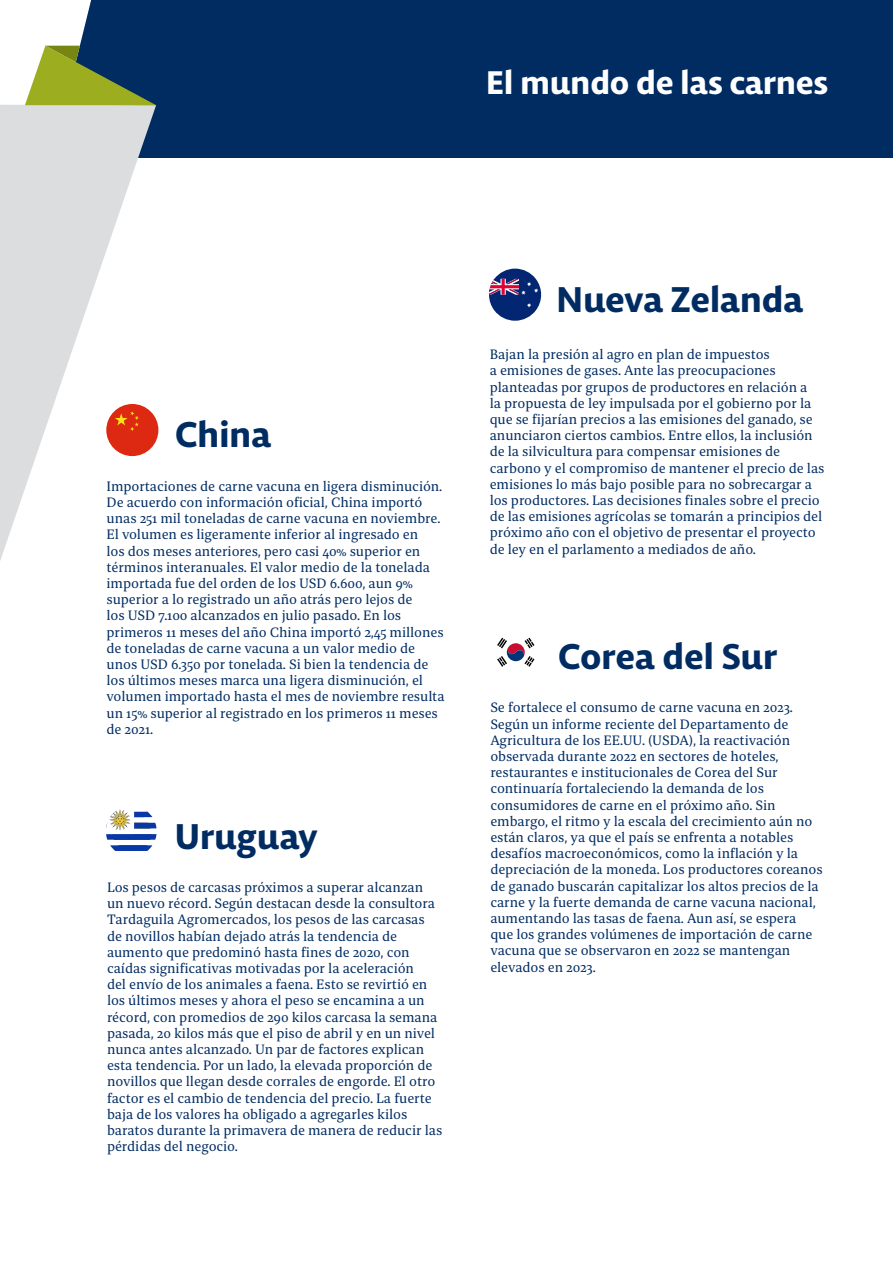
<style>
.page{position:relative;width:893px;height:1263px;background:#fff}
.page>*{position:absolute;margin:0;border:0;box-sizing:border-box;transform-origin:0 0}
.t1{font:700 35.55px "Bespoke Sans";letter-spacing:-.025em;color:#002c62}
.t2{font:700 32.4px "Bespoke Sans";letter-spacing:-.03em;color:#fff}
.t3{font:13.5px/16.2px "Bespoke Serif";letter-spacing:-.01em;color:#002c62}
</style>
<div class="page">
<div style="left:0;top:0;width:893px;height:157px;background:#002c62"></div>
<svg style="left:0;top:370px;width:156px;height:191px"></svg>
<svg style="left:0;top:0;width:156px;height:370px"></svg>
<svg style="left:106px;top:809px;width:51px;height:42px"></svg>
<div style="left:106px;top:404px;width:52px;height:52px;background:#de2912;border-radius:50%"></div>
<svg style="left:115px;top:411px;width:24px;height:20px"></svg>
<svg style="left:489px;top:269px;width:52px;height:52px"></svg>
<svg style="left:497px;top:637px;width:38px;height:30px"></svg>
<p class="t2" style="left:486px;top:63px;width:344px">El mundo de las carnes</p>
<p class="t1" style="left:175px;top:413px;width:98px">China</p>
<p class="t3" style="left:107px;top:478px;width:340px">Importaciones de carne vacuna en ligera disminución.<br>De acuerdo con información oficial, China importó unas 251 mil toneladas de carne vacuna en noviembre.<br>El volumen es ligeramente inferior al ingresado en<br>los dos meses anteriores, pero casi 40% superior en términos interanuales. El valor medio de la tonelada importada fue del orden de los USD 6.600, aun 9% superior a lo registrado un año atrás pero lejos de<br>los USD 7.100 alcanzados en julio pasado. En los primeros 11 meses del año China importó 2,45 millones de toneladas de carne vacuna a un valor medio de unos USD 6.350 por tonelada. Si bien la tendencia de los últimos meses marca una ligera disminución, el volumen importado hasta el mes de noviembre resulta un 15% superior al registrado en los primeros 11 meses de 2021.</p>
<p class="t1" style="left:175px;top:814px;width:145px">Uruguay</p>
<p class="t3" style="left:107px;top:879px;width:337px">Los pesos de carcasas próximos a superar alcanzan un nuevo récord. Según destacan desde la consultora Tardaguila Agromercados, los pesos de las carcasas de novillos habían dejado atrás la tendencia de aumento que predominó hasta fines de 2020, con caídas significativas motivadas por la aceleración<br>del envío de los animales a faena. Esto se revirtió en los últimos meses y ahora el peso se encamina a un récord, con promedios de 290 kilos carcasa la semana pasada, 20 kilos más que el piso de abril y en un nivel nunca antes alcanzado. Un par de factores explican esta tendencia. Por un lado, la elevada proporción de novillos que llegan desde corrales de engorde. El otro factor es el cambio de tendencia del precio. La fuerte baja de los valores ha obligado a agregarles kilos baratos durante la primavera de manera de reducir las pérdidas del negocio.</p>
<p class="t1" style="left:556px;top:278px;width:249px">Nueva Zelanda</p>
<p class="t3" style="left:490px;top:346px;width:336px">Bajan la presión al agro en plan de impuestos<br>a emisiones de gases. Ante las preocupaciones planteadas por grupos de productores en relación a<br>la propuesta de ley impulsada por el gobierno por la que se fijarían precios a las emisiones del ganado, se anunciaron ciertos cambios. Entre ellos, la inclusión de la silvicultura para compensar emisiones de carbono y el compromiso de mantener el precio de las emisiones lo más bajo posible para no sobrecargar a los productores. Las decisiones finales sobre el precio de las emisiones agrícolas se tomarán a principios del próximo año con el objetivo de presentar el proyecto de ley en el parlamento a mediados de año.</p>
<p class="t1" style="left:558px;top:635px;width:221px">Corea del Sur</p>
<p class="t3" style="left:490px;top:699px;width:334px">Se fortalece el consumo de carne vacuna en 2023.<br>Según un informe reciente del Departamento de Agricultura de los EE.UU. (USDA), la reactivación observada durante 2022 en sectores de hoteles, restaurantes e institucionales de Corea del Sur continuaría fortaleciendo la demanda de los consumidores de carne en el próximo año. Sin embargo, el ritmo y la escala del crecimiento aún no están claros, ya que el país se enfrenta a notables desafíos macroeconómicos, como la inflación y la depreciación de la moneda. Los productores coreanos de ganado buscarán capitalizar los altos precios de la carne y la fuerte demanda de carne vacuna nacional, aumentando las tasas de faena. Aun así, se espera que los grandes volúmenes de importación de carne vacuna que se observaron en 2022 se mantengan elevados en 2023.</p>
</div>
